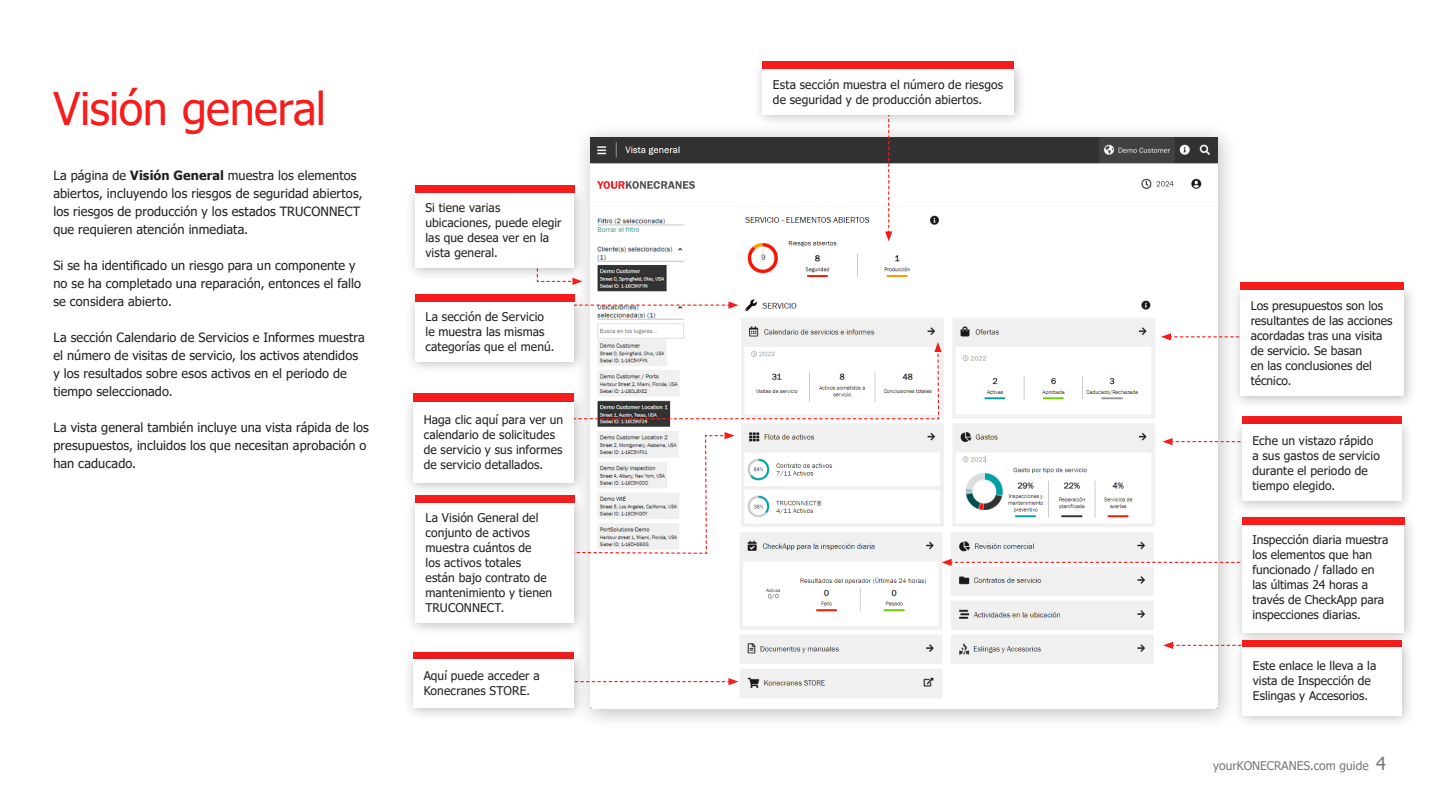
<style>
.page{position:relative;width:1440px;height:810px;background:#fff}
.page>*{position:absolute;margin:0;border:0;box-sizing:border-box;transform-origin:0 0}
.Headline_Inside{font:45px "Tahoma";letter-spacing:-.01em;color:#f71c1c}
.Body_copy{font:12.75px/18px "Tahoma";letter-spacing:.005em;color:#231f20}
.Box_text{font:12px/15px "Tahoma";letter-spacing:.01em;color:#231f20}
.Table_body_copy{font:12px/15px "Tahoma";color:#231f20}
.t1{font:12px "Tahoma";color:#75787b}
.s1{font-weight:700}
.s2{font-size:18px}
</style>
<div class="page">
<div style="left:573px;top:122px;width:665px;height:609px;background:#231f20;opacity:.3"></div>
<img style="left:590px;top:137px;width:628px;height:571px">
<svg style="left:587px;top:301px;width:151px;height:8px"></svg>
<svg style="left:885px;top:127px;width:7px;height:114px"></svg>
<svg style="left:1161px;top:333px;width:69px;height:8px"></svg>
<svg style="left:1163px;top:642px;width:69px;height:7px"></svg>
<svg style="left:587px;top:678px;width:151px;height:7px"></svg>
<div style="left:752px;top:59px;width:275px;height:68px;background:#231f20;opacity:.3"></div>
<div style="left:762px;top:69px;width:251px;height:45px;background:#fff"></div>
<div style="left:762px;top:61px;width:251px;height:8px;background:#f71c1c"></div>
<div style="left:405px;top:291px;width:182px;height:84px;background:#231f20;opacity:.3"></div>
<div style="left:415px;top:301px;width:159px;height:61px;background:#fff"></div>
<div style="left:415px;top:294px;width:159px;height:7px;background:#f71c1c"></div>
<div style="left:403px;top:649px;width:184px;height:72px;background:#231f20;opacity:.3"></div>
<div style="left:413px;top:659px;width:161px;height:49px;background:#fff"></div>
<div style="left:1230px;top:280px;width:187px;height:129px;background:#231f20;opacity:.3"></div>
<div style="left:1240px;top:290px;width:164px;height:106px;background:#fff"></div>
<div style="left:1240px;top:283px;width:164px;height:7px;background:#f71c1c"></div>
<div style="left:1232px;top:635px;width:182px;height:94px;background:#231f20;opacity:.3"></div>
<div style="left:1242px;top:645px;width:159px;height:70px;background:#fff"></div>
<div style="left:1242px;top:641px;width:159px;height:6px;background:#f71c1c"></div>
<svg style="left:545px;top:342px;width:396px;height:78px"></svg>
<svg style="left:536px;top:281px;width:46px;height:4px"></svg>
<div style="left:403px;top:391px;width:184px;height:105px;background:#231f20;opacity:.3"></div>
<div style="left:413px;top:401px;width:161px;height:82px;background:#fff"></div>
<div style="left:413px;top:393px;width:161px;height:8px;background:#f71c1c"></div>
<div style="left:405px;top:182px;width:182px;height:99px;background:#231f20;opacity:.3"></div>
<div style="left:415px;top:192px;width:159px;height:76px;background:#fff"></div>
<div style="left:415px;top:185px;width:159px;height:7px;background:#f71c1c"></div>
<svg style="left:544px;top:432px;width:190px;height:122px"></svg>
<div style="left:405px;top:492px;width:182px;height:144px;background:#231f20;opacity:.3"></div>
<div style="left:415px;top:502px;width:159px;height:121px;background:#fff"></div>
<div style="left:415px;top:495px;width:159px;height:7px;background:#f71c1c"></div>
<svg style="left:1162px;top:438px;width:70px;height:7px"></svg>
<div style="left:1232px;top:414px;width:182px;height:100px;background:#231f20;opacity:.3"></div>
<div style="left:1242px;top:424px;width:159px;height:77px;background:#fff"></div>
<svg style="left:941px;top:559px;width:291px;height:7px"></svg>
<div style="left:1232px;top:510px;width:184px;height:136px;background:#231f20;opacity:.3"></div>
<div style="left:1242px;top:520px;width:162px;height:113px;background:#fff"></div>
<div style="left:1242px;top:517px;width:162px;height:8px;background:#f71c1c"></div>
<p class="Headline_Inside" style="left:53px;top:79px;width:274px">Visión general</p>
<p class="Box_text" style="left:773px;top:78px;width:232px">Esta sección muestra el número de riesgos de seguridad y de producción abiertos.</p>
<p class="Body_copy" style="left:53px;top:167px;width:311px">La página de <span class="s1">Visión General</span> muestra los elementos abiertos, incluyendo los riesgos de seguridad abiertos, los riesgos de producción y los estados TRUCONNECT que requieren atención inmediata.</p>
<p class="Body_copy" style="left:53px;top:257px;width:309px">Si se ha identificado un riesgo para un componente y no se ha completado una reparación, entonces el fallo se considera abierto.</p>
<p class="Body_copy" style="left:53px;top:329px;width:313px">La sección Calendario de Servicios e Informes muestra el número de visitas de servicio, los activos atendidos y los resultados sobre esos activos en el periodo de tiempo seleccionado.</p>
<p class="Body_copy" style="left:53px;top:419px;width:317px">La vista general también incluye una vista rápida de los presupuestos, incluidos los que necesitan aprobación o han caducado.</p>
<p class="Box_text" style="left:425px;top:201px;width:138px">Si tiene varias ubicaciones, puede elegir las que desea ver en la vista general.</p>
<p class="Box_text" style="left:425px;top:310px;width:130px">La sección de Servicio le muestra las mismas categorías que el menú.</p>
<p class="Box_text" style="left:424px;top:413px;width:141px">Haga clic aquí para ver un calendario de solicitudes de servicio y sus informes de servicio detallados.</p>
<p class="Box_text" style="left:425px;top:511px;width:128px">La Visión General del conjunto de activos muestra cuántos de<br>los activos totales están bajo contrato de mantenimiento y tienen<br>TRUCONNECT.</p>
<p class="Table_body_copy" style="left:424px;top:669px;width:117px">Aquí puede acceder a<br>Konecranes STORE.</p>
<p class="Table_body_copy" style="left:1250px;top:299px;width:143px">Los presupuestos son los resultantes de las acciones acordadas tras una visita de servicio. Se basan<br>en las conclusiones del técnico.</p>
<p class="Table_body_copy" style="left:1252px;top:434px;width:129px">Eche un vistazo rápido a sus gastos de servicio durante el periodo de tiempo elegido.</p>
<p class="Table_body_copy" style="left:1252px;top:533px;width:137px">Inspección diaria muestra los elementos que han funcionado / fallado en las últimas 24 horas a través de CheckApp para inspecciones diarias.</p>
<p class="Table_body_copy" style="left:1253px;top:658px;width:125px">Este enlace le lleva a la vista de Inspección de<br>Eslingas y Accesorios.</p>
<p class="t1" style="left:1213px;top:757px;width:174px">yourKONECRANES.com guide <span class="s2">4</span></p>
</div>
